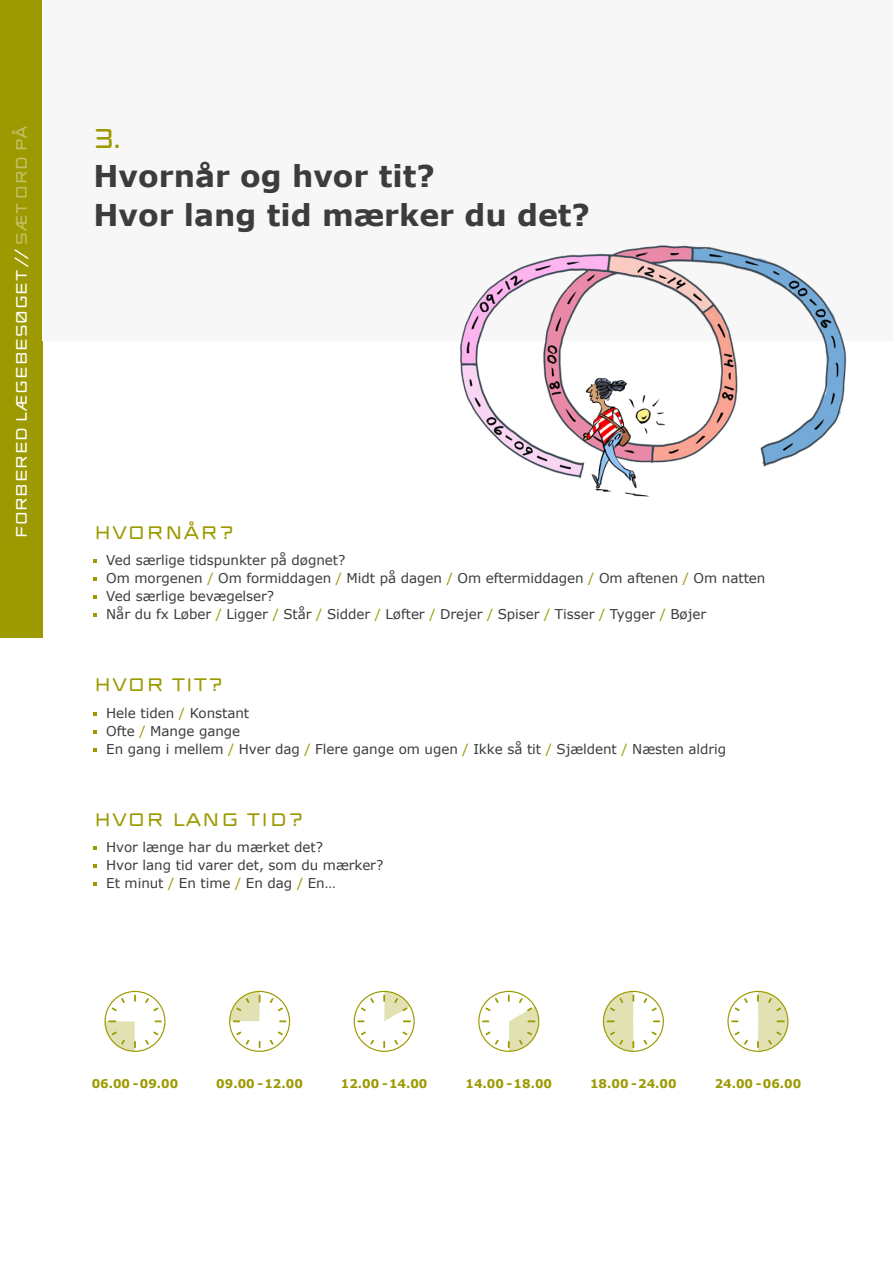
<style>
.page{position:relative;width:893px;height:1263px;background:#fff}
.page>*{position:absolute;margin:0;border:0;box-sizing:border-box;transform-origin:0 0}
.t1{font:700 30px/39px "Verdana";color:#3c3c3c}
.t2{font:27px "REGIONSJAELLANDLUKKET";color:#9c9a00}
.t3{font:18px "REGIONSJAELLANDLUKKET";color:#9c9a00}
.t4{font:15px "REGIONSJAELLANDLUKKET";letter-spacing:-.08em;color:#fff}
.t5{font:13.5px/18px "Verdana";letter-spacing:-.005em;color:#3c3c3c}
.t6{font:700 12px "Verdana";color:#9c9a00}
.s1{color:#c4c266}
.s2{color:#9c9a00}
</style>
<div class="page">
<div style="left:0;top:0;width:43px;height:638px;background:#9c9a00"></div>
<div style="left:43px;top:0;width:850px;height:340px;background:#f7f7f7"></div>
<svg style="left:94px;top:559px;width:3px;height:4px"></svg>
<svg style="left:94px;top:577px;width:3px;height:4px"></svg>
<svg style="left:94px;top:595px;width:3px;height:4px"></svg>
<svg style="left:94px;top:613px;width:3px;height:4px"></svg>
<svg style="left:94px;top:846px;width:3px;height:4px"></svg>
<svg style="left:94px;top:864px;width:3px;height:4px"></svg>
<svg style="left:94px;top:882px;width:3px;height:4px"></svg>
<img style="left:460px;top:245px;width:387px;height:252px">
<svg style="left:145px;top:1031px;width:13px;height:14px"></svg>
<svg style="left:145px;top:998px;width:13px;height:13px"></svg>
<svg style="left:112px;top:998px;width:13px;height:13px"></svg>
<svg style="left:155px;top:1020px;width:7px;height:2px"></svg>
<svg style="left:134px;top:995px;width:2px;height:7px"></svg>
<svg style="left:106px;top:1020px;width:30px;height:31px"></svg>
<div style="left:104px;top:991px;width:62px;height:61px;border:1px solid #9c9a00;border-radius:50%"></div>
<svg style="left:236px;top:1031px;width:13px;height:14px"></svg>
<svg style="left:270px;top:1031px;width:13px;height:14px"></svg>
<svg style="left:270px;top:998px;width:13px;height:13px"></svg>
<svg style="left:279px;top:1020px;width:7px;height:2px"></svg>
<svg style="left:230px;top:991px;width:30px;height:31px"></svg>
<div style="left:229px;top:991px;width:61px;height:61px;border:1px solid #9c9a00;border-radius:50%"></div>
<svg style="left:485px;top:1031px;width:14px;height:14px"></svg>
<svg style="left:485px;top:998px;width:14px;height:13px"></svg>
<svg style="left:482px;top:1020px;width:7px;height:2px"></svg>
<svg style="left:508px;top:995px;width:32px;height:56px"></svg>
<div style="left:478px;top:991px;width:61px;height:61px;border:1px solid #9c9a00;border-radius:50%"></div>
<svg style="left:361px;top:998px;width:13px;height:13px"></svg>
<svg style="left:361px;top:1031px;width:13px;height:14px"></svg>
<svg style="left:394px;top:1031px;width:14px;height:14px"></svg>
<svg style="left:357px;top:1020px;width:8px;height:2px"></svg>
<svg style="left:383px;top:1041px;width:2px;height:7px"></svg>
<svg style="left:383px;top:990px;width:28px;height:32px"></svg>
<div style="left:354px;top:991px;width:61px;height:61px;border:1px solid #9c9a00;border-radius:50%"></div>
<svg style="left:643px;top:998px;width:14px;height:13px"></svg>
<svg style="left:643px;top:1031px;width:14px;height:14px"></svg>
<svg style="left:653px;top:1020px;width:7px;height:2px"></svg>
<svg style="left:604px;top:991px;width:30px;height:60px"></svg>
<div style="left:603px;top:991px;width:61px;height:61px;border:1px solid #9c9a00;border-radius:50%"></div>
<svg style="left:735px;top:1031px;width:13px;height:14px"></svg>
<svg style="left:735px;top:998px;width:13px;height:13px"></svg>
<svg style="left:731px;top:1020px;width:7px;height:2px"></svg>
<svg style="left:757px;top:991px;width:31px;height:60px"></svg>
<div style="left:727px;top:991px;width:61px;height:61px;border:1px solid #9c9a00;border-radius:50%"></div>
<p class="t4" style="left:12px;top:539px;width:415px;rotate:-90deg">FORBERED LÆGEBESØGET // <span class="s1">SÆT ORD PÅ</span></p>
<h2 class="t2" style="left:94px;top:122px;width:28px">3.</h2>
<h1 class="t1" style="left:94px;top:157px;width:498px">Hvornår og hvor tit?<br>Hvor lang tid mærker du det?</h1>
<h3 class="t3" style="left:94px;top:521px;width:141px">HVORNÅR?</h3>
<p class="t5" style="left:106px;top:551px;width:661px">Ved særlige tidspunkter på døgnet?<br>Om morgenen <span class="s2">/</span> Om formiddagen <span class="s2">/</span> Midt på dagen <span class="s2">/</span> Om eftermiddagen <span class="s2">/</span> Om aftenen <span class="s2">/</span> Om natten Ved særlige bevægelser?<br>Når du fx Løber <span class="s2">/</span> Ligger <span class="s2">/</span> Står <span class="s2">/</span> Sidder <span class="s2">/</span> Løfter <span class="s2">/</span> Drejer <span class="s2">/</span> Spiser <span class="s2">/</span> Tisser <span class="s2">/</span> Tygger <span class="s2">/</span> Bøjer</p>
<h3 class="t3" style="left:94px;top:673px;width:130px">HVOR TIT?</h3>
<p class="t5" style="left:106px;top:704px;width:621px">Hele tiden <span class="s2">/</span> Konstant<br>Ofte <span class="s2">/</span> Mange gange<br>En gang i mellem <span class="s2">/</span> Hver dag <span class="s2">/</span> Flere gange om ugen <span class="s2">/</span> Ikke så tit <span class="s2">/</span> Sjældent <span class="s2">/</span> Næsten aldrig</p>
<h3 class="t3" style="left:94px;top:808px;width:211px">HVOR LANG TID?</h3>
<p class="t5" style="left:106px;top:838px;width:279px">Hvor længe har du mærket det?<br>Hvor lang tid varer det, som du mærker?<br>Et minut <span class="s2">/</span> En time <span class="s2">/</span> En dag <span class="s2">/</span> En…</p>
<p class="t6" style="left:92px;top:1076px;width:88px">06.00 - 09.00</p>
<p class="t6" style="left:216px;top:1076px;width:88px">09.00 - 12.00</p>
<p class="t6" style="left:341px;top:1076px;width:88px">12.00 - 14.00</p>
<p class="t6" style="left:465px;top:1076px;width:88px">14.00 - 18.00</p>
<p class="t6" style="left:590px;top:1076px;width:88px">18.00 - 24.00</p>
<p class="t6" style="left:715px;top:1076px;width:88px">24.00 - 06.00</p>
</div>
